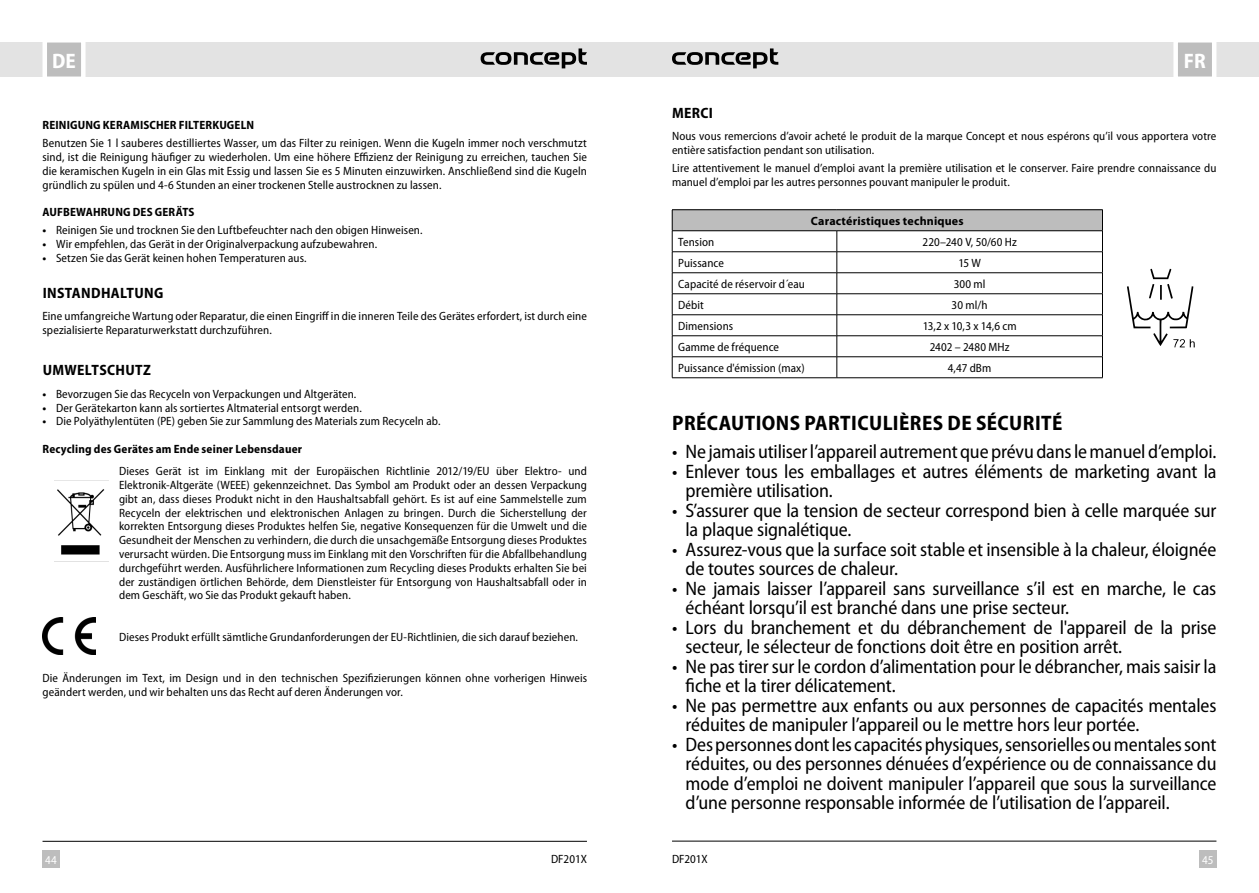
<style>
.page{position:relative;width:1259px;height:893px;background:#fff}
.page>*{position:absolute;margin:0;border:0;box-sizing:border-box;transform-origin:0 0}
.Nadpis_moje_CZ{font:700 semi-condensed 21px "Myriad Pro";letter-spacing:.02em;color:#000}
.t1{font:700 semi-condensed 21px "Myriad Pro";color:#fff}
.t2{font:semi-condensed 19.5px/19.5px "Myriad Pro";letter-spacing:-.01em;color:#000}
.Nadpis_odsazení_2_mm{font:700 semi-condensed 15px "Myriad Pro";letter-spacing:.02em;color:#000}
.Nadpis_moje{font:700 semi-condensed 15px "Myriad Pro";letter-spacing:.02em;color:#000}
.Text{font:semi-condensed 12px/13.8px "Myriad Pro";letter-spacing:.01em;color:#000}
.Odrážky-moje_bold{font:semi-condensed 12px/13.8px "Myriad Pro";letter-spacing:.01em;color:#000;text-align:justify}
.Odrážky-moje_bold-2{font:700 semi-condensed 12px "Myriad Pro";letter-spacing:.015em;color:#000}
.Text-2{font:700 semi-condensed 12px "Myriad Pro";letter-spacing:.015em;color:#000}
.Odrážky-moje_bold-3{font:700 12px "Myriad Pro";letter-spacing:.015em;color:#000}
.t3{font:semi-condensed 12px "Myriad Pro";color:#fff}
.s1{font-weight:700}
</style>
<div class="page">
<div style="left:629px;top:43px;width:630px;height:34px;background:#e3e3e3"></div>
<div style="left:1199px;top:850px;width:17px;height:17px;background:#bdbdbd"></div>
<svg style="left:1171px;top:42px;width:47px;height:35px"></svg>
<hr style="left:672px;top:841px;width:544px;height:1px;background:#000">
<svg style="left:672px;top:48px;width:106px;height:20px"></svg>
<div style="left:0;top:43px;width:629px;height:34px;background:#e3e3e3"></div>
<div style="left:43px;top:850px;width:17px;height:17px;background:#bdbdbd"></div>
<svg style="left:40px;top:42px;width:48px;height:35px"></svg>
<hr style="left:43px;top:841px;width:544px;height:1px;background:#000">
<svg style="left:480px;top:48px;width:107px;height:20px"></svg>
<img style="left:55px;top:480px;width:53px;height:82px">
<img style="left:43px;top:617px;width:53px;height:37px">
<div style="left:672px;top:210px;width:430px;height:21px;background:#bdbdbd"></div>
<hr style="left:672px;top:209px;width:165px;height:1px;background:#000">
<hr style="left:837px;top:209px;width:265px;height:1px;background:#000">
<hr style="left:672px;top:230px;width:165px;height:1px;background:#000">
<hr style="left:837px;top:230px;width:265px;height:1px;background:#000">
<hr style="left:672px;top:251px;width:165px;height:1px;background:#000">
<hr style="left:837px;top:251px;width:265px;height:1px;background:#000">
<hr style="left:672px;top:272px;width:165px;height:1px;background:#000">
<hr style="left:837px;top:272px;width:265px;height:1px;background:#000">
<hr style="left:672px;top:293px;width:165px;height:1px;background:#000">
<hr style="left:837px;top:293px;width:265px;height:1px;background:#000">
<hr style="left:672px;top:314px;width:165px;height:1px;background:#000">
<hr style="left:837px;top:314px;width:265px;height:1px;background:#000">
<hr style="left:672px;top:335px;width:165px;height:1px;background:#000">
<hr style="left:837px;top:335px;width:265px;height:1px;background:#000">
<hr style="left:672px;top:356px;width:165px;height:1px;background:#000">
<svg style="left:672px;top:210px;width:1px;height:167px"></svg>
<hr style="left:837px;top:356px;width:265px;height:1px;background:#000">
<svg style="left:836px;top:231px;width:1px;height:146px"></svg>
<svg style="left:1102px;top:210px;width:1px;height:168px"></svg>
<hr style="left:672px;top:377px;width:165px;height:1px;background:#000">
<hr style="left:837px;top:377px;width:265px;height:1px;background:#000">
<svg style="left:1127px;top:269px;width:67px;height:78px"></svg>
<h1 class="t1" style="left:52px;top:50px;width:25px">DE</h1>
<p class="Odrážky-moje_bold-2" style="left:43px;top:118px;width:213px">REINIGUNG KERAMISCHER FILTERKUGELN</p>
<p class="Odrážky-moje_bold" style="left:43px;top:136px;width:546px">Benutzen Sie 1 l sauberes destilliertes Wasser, um das Filter zu reinigen. Wenn die Kugeln immer noch verschmutzt sind, ist die Reinigung häufiger zu wiederholen. Um eine höhere Effizienz der Reinigung zu erreichen, tauchen Sie die keramischen Kugeln in ein Glas mit Essig und lassen Sie es 5 Minuten einzuwirken. Anschließend sind die Kugeln gründlich zu spülen und 4-6 Stunden an einer trockenen Stelle austrocknen zu lassen.</p>
<p class="Odrážky-moje_bold-2" style="left:43px;top:205px;width:153px">AUFBEWAHRUNG DES GERÄTS</p>
<p class="Text" style="left:43px;top:224px;width:381px"><span class="s1">•</span> Reinigen Sie und trocknen Sie den Luftbefeuchter nach den obigen Hinweisen.</p>
<p class="Text" style="left:43px;top:237px;width:336px"><span class="s1">•</span> Wir empfehlen, das Gerät in der Originalverpackung aufzubewahren.</p>
<p class="Text" style="left:43px;top:251px;width:266px"><span class="s1">•</span> Setzen Sie das Gerät keinen hohen Temperaturen aus.</p>
<p class="Nadpis_odsazení_2_mm" style="left:43px;top:284px;width:122px">INSTANDHALTUNG</p>
<p class="Text" style="left:43px;top:310px;width:546px">Eine umfangreiche Wartung oder Reparatur, die einen Eingriff in die inneren Teile des Gerätes erfordert, ist durch eine spezialisierte Reparaturwerkstatt durchzuführen.</p>
<p class="Nadpis_odsazení_2_mm" style="left:43px;top:362px;width:110px">UMWELTSCHUTZ</p>
<p class="Text" style="left:43px;top:387px;width:315px"><span class="s1">•</span> Bevorzugen Sie das Recyceln von Verpackungen und Altgeräten.</p>
<p class="Text" style="left:43px;top:401px;width:321px"><span class="s1">•</span> Der Gerätekarton kann als sortiertes Altmaterial entsorgt werden.</p>
<p class="Text" style="left:43px;top:415px;width:399px"><span class="s1">•</span> Die Polyäthylentüten (PE) geben Sie zur Sammlung des Materials zum Recyceln ab.</p>
<p class="Text-2" style="left:43px;top:442px;width:261px">Recycling des Gerätes am Ende seiner Lebensdauer</p>
<p class="Text" style="left:119px;top:465px;width:469px;text-align:justify">Dieses Gerät ist im Einklang mit der Europäischen Richtlinie 2012/19/EU über Elektro- und Elektronik-Altgeräte (WEEE) gekennzeichnet. Das Symbol am Produkt oder an dessen Verpackung gibt an, dass dieses Produkt nicht in den Haushaltsabfall gehört. Es ist auf eine Sammelstelle zum Recyceln der elektrischen und elektronischen Anlagen zu bringen. Durch die Sicherstellung der korrekten Entsorgung dieses Produktes helfen Sie, negative Konsequenzen für die Umwelt und die Gesundheit der Menschen zu verhindern, die durch die unsachgemäße Entsorgung dieses Produktes verursacht würden. Die Entsorgung muss im Einklang mit den Vorschriften für die Abfallbehandlung durchgeführt werden. Ausführlichere Informationen zum Recycling dieses Produkts erhalten Sie bei der zuständigen örtlichen Behörde, dem Dienstleister für Entsorgung von Haushaltsabfall oder in dem Geschäft, wo Sie das Produkt gekauft haben.</p>
<p class="Text" style="left:119px;top:630px;width:460px">Dieses Produkt erfüllt sämtliche Grundanforderungen der EU-Richtlinien, die sich darauf beziehen.</p>
<p class="Text" style="left:43px;top:672px;width:546px">Die Änderungen im Text, im Design und in den technischen Spezifizierungen können ohne vorherigen Hinweis geändert werden, und wir behalten uns das Recht auf deren Änderungen vor.</p>
<h1 class="t1" style="left:1184px;top:50px;width:23px">FR</h1>
<p class="Nadpis_moje" style="left:672px;top:104px;width:42px">MERCI</p>
<p class="Text" style="left:672px;top:129px;width:546px">Nous vous remercions d’avoir acheté le produit de la marque Concept et nous espérons qu’il vous apportera votre entière satisfaction pendant son utilisation.</p>
<p class="Text" style="left:672px;top:161px;width:546px">Lire attentivement le manuel d’emploi avant la première utilisation et le conserver. Faire prendre connaissance du manuel d’emploi par les autres personnes pouvant manipuler le produit.</p>
<p class="Odrážky-moje_bold-3" style="left:811px;top:214px;width:154px">Caractéristiques techniques</p>
<p class="Odrážky-moje_bold" style="left:678px;top:235px;width:38px">Tension</p>
<p class="Odrážky-moje_bold" style="left:922px;top:235px;width:96px">220–240 V, 50/60 Hz</p>
<p class="Odrážky-moje_bold" style="left:678px;top:256px;width:47px">Puissance</p>
<p class="Odrážky-moje_bold" style="left:958px;top:256px;width:24px">15 W</p>
<p class="Odrážky-moje_bold" style="left:678px;top:277px;width:128px">Capacité de réservoir d´eau</p>
<p class="Odrážky-moje_bold" style="left:953px;top:277px;width:33px">300 ml</p>
<p class="Odrážky-moje_bold" style="left:678px;top:298px;width:27px">Débit</p>
<p class="Odrážky-moje_bold" style="left:951px;top:298px;width:38px">30 ml/h</p>
<p class="Odrážky-moje_bold" style="left:678px;top:319px;width:56px">Dimensions</p>
<p class="Odrážky-moje_bold" style="left:922px;top:319px;width:95px">13,2 x 10,3 x 14,6 cm</p>
<p class="Odrážky-moje_bold" style="left:678px;top:340px;width:102px">Gamme de fréquence</p>
<p class="Odrážky-moje_bold" style="left:929px;top:340px;width:81px">2402 – 2480 MHz</p>
<p class="Odrážky-moje_bold" style="left:678px;top:361px;width:128px">Puissance d'émission (max)</p>
<p class="Odrážky-moje_bold" style="left:948px;top:361px;width:45px">4,47 dBm</p>
<p class="Nadpis_moje_CZ" style="left:672px;top:412px;width:392px">PRÉCAUTIONS PARTICULIÈRES DE SÉCURITÉ</p>
<p class="t2" style="left:672px;top:442px;width:546px">• Ne jamais utiliser l’appareil autrement que prévu dans le manuel d’emploi.</p>
<p class="t2" style="left:685px;top:462px;width:532px;text-indent:-14px">• Enlever tous les emballages et autres éléments de marketing avant la première utilisation.</p>
<p class="t2" style="left:685px;top:501px;width:532px;text-indent:-14px">• S’assurer que la tension de secteur correspond bien à celle marquée sur la plaque signalétique.</p>
<p class="t2" style="left:685px;top:540px;width:532px;text-indent:-14px">• Assurez-vous que la surface soit stable et insensible à la chaleur, éloignée de toutes sources de chaleur.</p>
<p class="t2" style="left:685px;top:579px;width:532px;text-indent:-14px">• Ne jamais laisser l’appareil sans surveillance s’il est en marche, le cas échéant lorsqu’il est branché dans une prise secteur.</p>
<p class="t2" style="left:685px;top:618px;width:532px;text-indent:-14px">• Lors du branchement et du débranchement de l'appareil de la prise secteur, le sélecteur de fonctions doit être en position arrêt.</p>
<p class="t2" style="left:685px;top:657px;width:532px;text-indent:-14px">• Ne pas tirer sur le cordon d’alimentation pour le débrancher, mais saisir la fiche et la tirer délicatement.</p>
<p class="t2" style="left:685px;top:696px;width:532px;text-indent:-14px">• Ne pas permettre aux enfants ou aux personnes de capacités mentales réduites de manipuler l’appareil ou le mettre hors leur portée.</p>
<p class="t2" style="left:685px;top:735px;width:532px;text-align:justify;text-indent:-14px">• Des personnes dont les capacités physiques, sensorielles ou mentales sont réduites, ou des personnes dénuées d’expérience ou de connaissance du mode d’emploi ne doivent manipuler l’appareil que sous la surveillance d’une personne responsable informée de l’utilisation de l’appareil.</p>
<p class="t3" style="left:45px;top:853px;width:13px">44</p>
<p class="Text" style="left:672px;top:852px;width:37px">DF201X</p>
<p class="Text" style="left:551px;top:852px;width:37px">DF201X</p>
<p class="t3" style="left:1202px;top:853px;width:13px">45</p>
</div>
